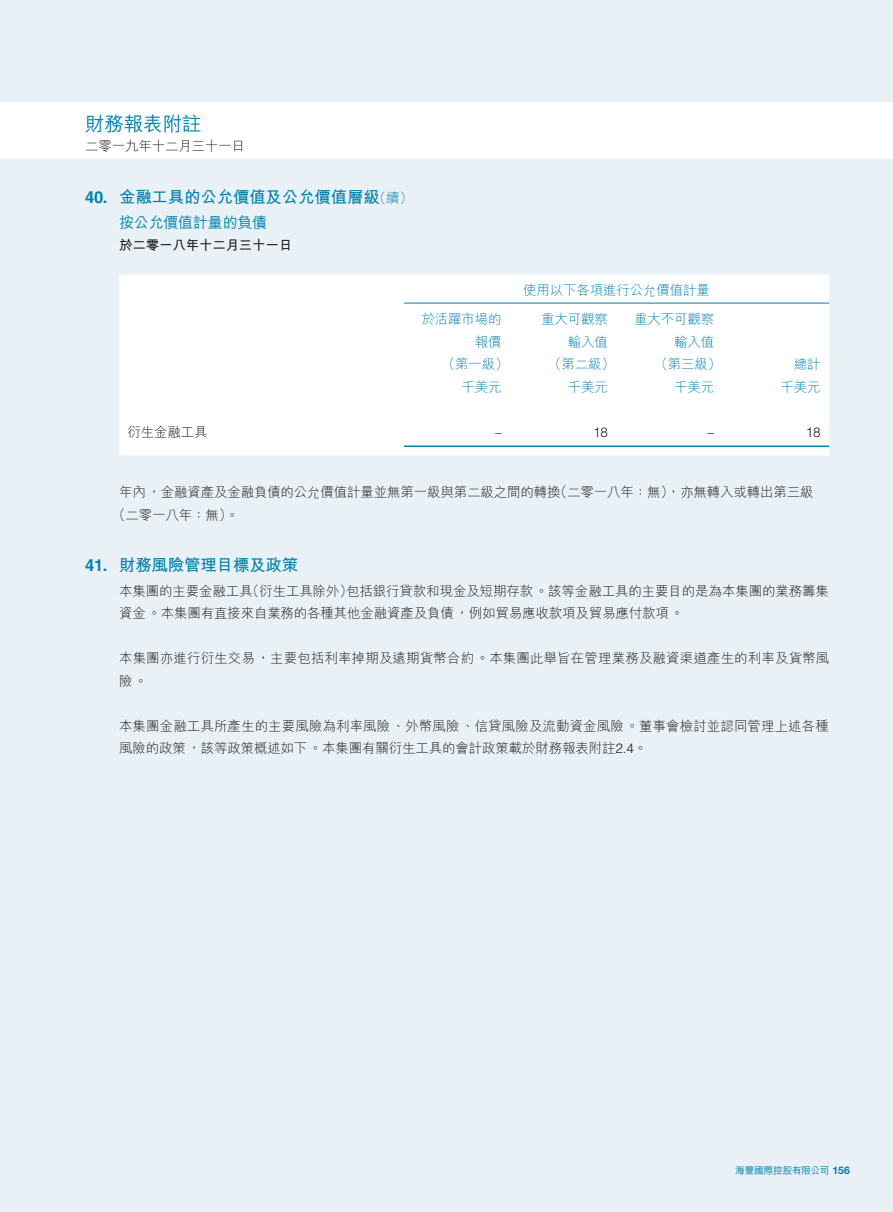
<style>
.page{position:relative;width:893px;height:1212px;background:#eaf1f6}
.page>*{position:absolute;margin:0;border:0;box-sizing:border-box;transform-origin:0 0}
.t1{font:500 19.5px "M Hei HK";letter-spacing:-.005em;color:#0082af}
.t2{font:700 16.5px "M Hei HK";letter-spacing:-.015em;color:#0082af}
.t3{font:700 16.5px "Helvetica LT Std";color:#0082af}
.t4{font:500 15px "M Hei HK";letter-spacing:-.015em;color:#0082af}
.t5{font:300 13.5px/22.5px "M Hei HK";letter-spacing:-.01em;color:#1c1c1b}
.t6{font:300 13.5px/22.5px "M Hei HK";letter-spacing:-.015em;color:#0082af;text-align:right}
.t7{font:300 13.5px/22.5px "M Hei HK";letter-spacing:.01em;color:#1c1c1b}
.t8{font:700 13.5px "M Hei HK";letter-spacing:-.015em;color:#1c1c1b}
.t9{font:300 13.5px "Helvetica LT Std";color:#1c1c1b}
.t10{font:500 9.75px "M Hei HK";letter-spacing:-.035em;color:#0082af}
.s1{font-family:"Helvetica LT Std"}
.s2{font-family:"Helvetica Neue LT Std";font-weight:700;font-size:10.5px}
</style>
<div class="page">
<div style="left:0;top:102px;width:893px;height:56px;background:#fff"></div>
<div style="left:119px;top:275px;width:710px;height:180px;background:#fff"></div>
<hr style="left:404px;top:303px;width:425px;height:1px;background:#0082af">
<hr style="left:404px;top:445px;width:106px;height:2px;background:#0082af">
<hr style="left:510px;top:445px;width:107px;height:2px;background:#0082af">
<hr style="left:617px;top:445px;width:106px;height:2px;background:#0082af">
<hr style="left:723px;top:445px;width:106px;height:2px;background:#0082af">
<h1 class="t1" style="left:85px;top:109px;width:118px">財務報表附註</h1>
<p class="t5" style="left:85px;top:134px;width:162px">二零一九年十二月三十一日</p>
<p class="t3" style="left:85px;top:187px;width:24px">40.</p>
<p class="t2" style="left:119px;top:185px;width:262px">金融工具的公允價值及公允價值層級</p>
<p class="t6" style="left:373px;top:186px;width:42px">（續(</p>
<p class="t4" style="left:119px;top:211px;width:150px">按公允價值計量的負債</p>
<p class="t8" style="left:119px;top:236px;width:175px">於二零一八年十二月三十一日</p>
<p class="t5" style="left:128px;top:420px;width:82px">衍生金融工具</p>
<p class="t6" style="left:422px;top:307px;width:82px">於活躍市場的</p>
<p class="t6" style="left:475px;top:330px;width:28px">報價</p>
<p class="t6" style="left:442px;top:352px;width:68px">（第一級(</p>
<p class="t6" style="left:462px;top:375px;width:42px">千美元</p>
<p class="t9" style="left:495px;top:424px;width:8px">–</p>
<p class="t6" style="left:523px;top:279px;width:188px">使用以下各項進行公允價值計量</p>
<p class="t6" style="left:541px;top:308px;width:68px">重大可觀察</p>
<p class="t6" style="left:568px;top:330px;width:42px">輸入值</p>
<p class="t6" style="left:548px;top:353px;width:68px">（第二級(</p>
<p class="t6" style="left:634px;top:308px;width:82px">重大不可觀察輸入值</p>
<p class="t6" style="left:654px;top:353px;width:68px">（第三級）</p>
<p class="t6" style="left:568px;top:375px;width:42px">千美元</p>
<p class="t6" style="left:674px;top:375px;width:42px">千美元</p>
<p class="t9" style="left:593px;top:424px;width:16px">18</p>
<p class="t9" style="left:708px;top:424px;width:8px">–</p>
<p class="t6" style="left:794px;top:353px;width:28px">總計</p>
<p class="t6" style="left:780px;top:375px;width:42px">千美元</p>
<p class="t9" style="left:806px;top:424px;width:16px">18</p>
<p class="t3" style="left:85px;top:555px;width:24px">41.</p>
<p class="t5" style="left:554px;top:480px;width:261px">（二零一八年：無，）亦無轉入或轉出第三級</p>
<p class="t5" style="left:112px;top:480px;width:450px;text-indent:7px">年內，金融資產及金融負債的公允價值計量並無第一級與第二級之間的轉換（二零一八年：無。(</p>
<p class="t2" style="left:119px;top:553px;width:181px">財務風險管理目標及政策</p>
<p class="t5" style="left:346px;top:579px;width:484px">包括銀行貸款和現金及短期存款。該等金融工具的主要目的是為本集團的業務籌集</p>
<p class="t5" style="left:246px;top:579px;width:109px">（衍生工具除外）</p>
<p class="t5" style="left:119px;top:579px;width:566px">本集團的主要金融工具<br>資金。本集團有直接來自業務的各種其他金融資產及負債，例如貿易應收款項及貿易應付款項。</p>
<p class="t7" style="left:119px;top:646px;width:712px">本集團亦進行衍生交易，主要包括利率掉期及遠期貨幣合約。本集團此舉旨在管理業務及融資渠道產生的利率及貨幣風險。</p>
<p class="t5" style="left:119px;top:714px;width:711px">本集團金融工具所產生的主要風險為利率風險、外幣風險、信貸風險及流動資金風險。董事會檢討並認同管理上述各種風險的政策，該等政策概述如下。本集團有關衍生工具的會計政策載於財務報表附註<span class="s1">2.4</span>。</p>
<p class="t10" style="left:735px;top:1163px;width:116px">海豐國際控股有限公司 <span class="s2">156</span></p>
</div>
